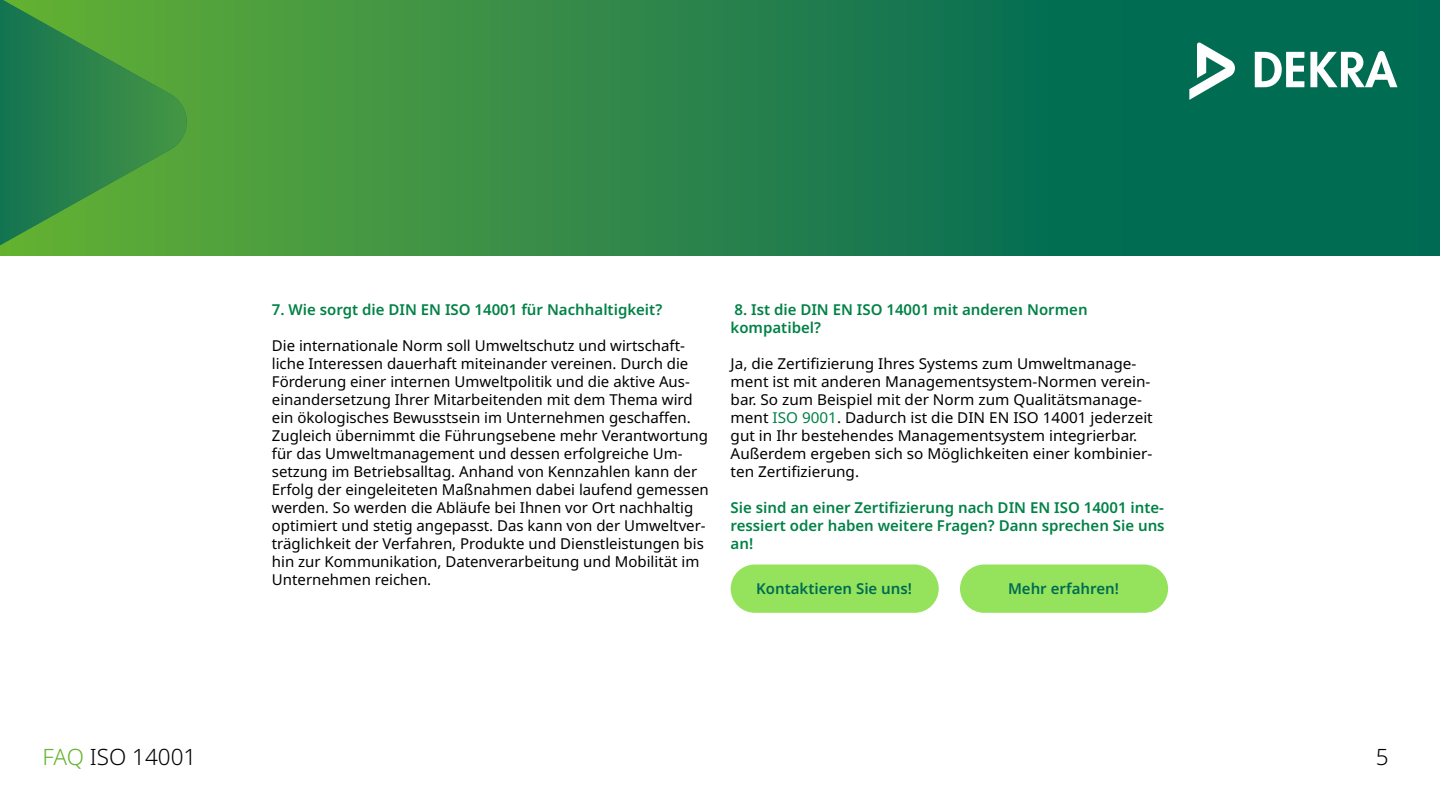
<style>
.page{position:relative;width:1440px;height:810px;background:#fff}
.page>*{position:absolute;margin:0;border:0;box-sizing:border-box;transform-origin:0 0}
.t1{font:300 22.5px "Noto Sans";color:#000}
.t2{font:15px/18px "Noto Sans";color:#000}
.t3{font:600 15px/18px "Noto Sans";color:#008246}
.t4{font:600 15px "Noto Sans";color:#006b52}
.s1{color:#008246}
.s2{color:#65b32e}
</style>
<div class="page">
<svg style="left:192px;top:0;width:1248px;height:255px"></svg>
<svg style="left:0;top:0;width:192px;height:256px"></svg>
<div style="left:731px;top:565px;width:208px;height:48px;background:#95e35d;border-radius:24px"></div>
<div style="left:960px;top:565px;width:208px;height:48px;background:#95e35d;border-radius:24px"></div>
<svg style="left:1255px;top:52px;width:49px;height:35px"></svg>
<svg style="left:1310px;top:51px;width:87px;height:36px"></svg>
<svg style="left:1189px;top:42px;width:46px;height:58px"></svg>
<p class="t3" style="left:272px;top:301px;width:392px">7. Wie sorgt die DIN EN ISO 14001 für Nachhaltigkeit?</p>
<p class="t2" style="left:272px;top:337px;width:438px">Die internationale Norm soll Umweltschutz und wirtschaft&shy;liche Interessen dauerhaft miteinander vereinen. Durch die Förderung einer internen Umweltpolitik und die aktive Aus&shy;einandersetzung Ihrer Mitarbeitenden mit dem Thema wird ein ökologisches Bewusstsein im Unternehmen geschaffen.<br>Zugleich übernimmt die Führungsebene mehr Verantwortung für das Umweltmanagement und dessen erfolgreiche Um&shy;setzung im Betriebsalltag. Anhand von Kennzahlen kann der Erfolg der eingeleiteten Maßnahmen dabei laufend gemessen werden. So werden die Abläufe bei Ihnen vor Ort nachhaltig optimiert und stetig angepasst. Das kann von der Umweltver&shy;träglichkeit der Verfahren, Produkte und Dienstleistungen bis hin zur Kommunikation, Datenverarbeitung und Mobilität im Unternehmen reichen.</p>
<p class="t3" style="left:731px;top:301px;width:358px">8. Ist die DIN EN ISO 14001 mit anderen Normen kompatibel?</p>
<p class="t2" style="left:731px;top:355px;width:424px">Ja, die Zertifizierung Ihres Systems zum Umweltmanage&shy;ment ist mit anderen Managementsystem-Normen verein&shy;bar. So zum Beispiel mit der Norm zum Qualitätsmanage&shy;ment <span class="s1">ISO 9001</span>. Dadurch ist die DIN EN ISO 14001 jederzeit gut in Ihr bestehendes Managementsystem integrierbar.<br>Außerdem ergeben sich so Möglichkeiten einer kombinier&shy;ten Zertifizierung.</p>
<p class="t3" style="left:731px;top:499px;width:436px;text-align:justify">Sie sind an einer Zertifizierung nach DIN EN ISO 14001 inte&shy;ressiert oder haben weitere Fragen? Dann sprechen Sie uns an!</p>
<p class="t4" style="left:756px;top:580px;width:157px">Kontaktieren Sie uns!</p>
<p class="t4" style="left:1008px;top:580px;width:112px">Mehr erfahren!</p>
<h1 class="t1" style="left:43px;top:744px;width:155px"><span class="s2">FAQ</span> ISO 14001</h1>
<h1 class="t1" style="left:1376px;top:744px;width:14px">5</h1>
</div>
